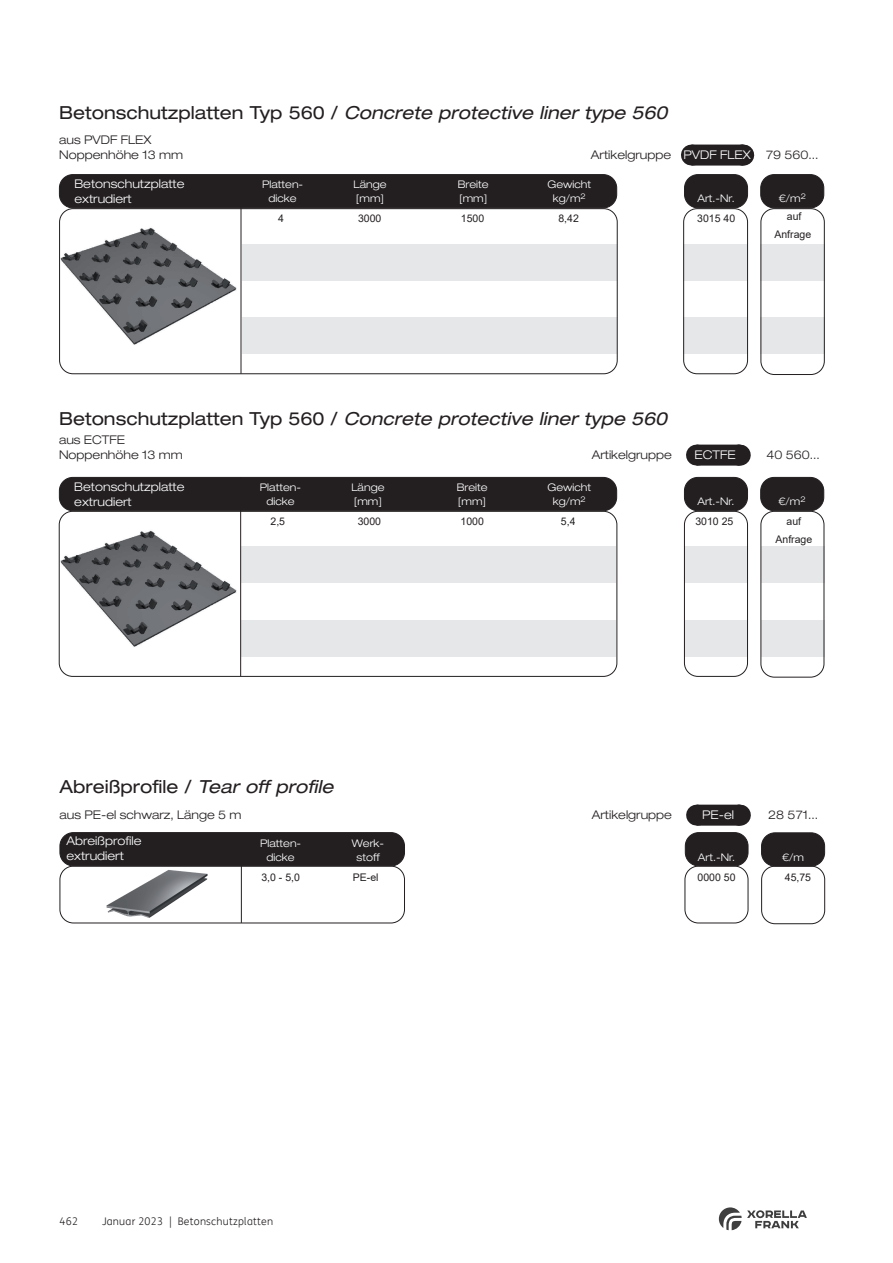
<style>
.page{position:relative;width:893px;height:1263px;background:#fff}
.page>*{position:absolute;margin:0;border:0;box-sizing:border-box;transform-origin:0 0}
.t1{font:italic expanded 18px "Helvetica Neue LT Pro";color:#231f20}
.t2{font:expanded 18px "Helvetica Neue LT Pro";color:#231f20}
.t3{font:300 expanded 12px/15px "Helvetica Neue LT Pro";color:#231f20}
.t4{font:300 expanded 12px/15px "Helvetica Neue LT Pro";color:#fff}
.t5{font:300 expanded 10.5px/13.6px "Helvetica Neue LT Pro";color:#fff;text-align:center}
.t6{font:10.5px/18.1px "Arial";color:#231f20;text-align:center}
.t7{font:300 10.5px "FS Me Pro";letter-spacing:.02em;color:#231f20}
.s1{font-style:normal}
.s2{color:#fff}
.s3{font-style:italic}
</style>
<div class="page">
<svg style="left:719px;top:1207px;width:88px;height:23px"></svg>
<div style="left:696px;top:445px;width:43px;height:21px;background:#231f20"></div>
<svg style="left:718px;top:445px;width:22px;height:21px"></svg>
<div style="left:691px;top:145px;width:52px;height:21px;background:#231f20"></div>
<svg style="left:717px;top:145px;width:27px;height:21px"></svg>
<div style="left:684px;top:620px;width:64px;height:37px;background:#e6e7e9"></div>
<div style="left:761px;top:620px;width:64px;height:37px;background:#e6e7e9"></div>
<div style="left:241px;top:620px;width:375px;height:37px;background:#e6e7e9"></div>
<div style="left:684px;top:546px;width:64px;height:37px;background:#e6e7e9"></div>
<div style="left:761px;top:546px;width:64px;height:37px;background:#e6e7e9"></div>
<div style="left:241px;top:546px;width:375px;height:37px;background:#e6e7e9"></div>
<img style="left:58px;top:524px;width:179px;height:139px">
<div style="left:684px;top:511px;width:64px;height:166px;border:1px solid #231f20;border-radius:14px"></div>
<div style="left:59px;top:511px;width:558px;height:166px;border:1px solid #231f20;border-radius:14px"></div>
<div style="left:760px;top:511px;width:64px;height:166px;border:1px solid #231f20;border-radius:14px"></div>
<hr style="left:240px;top:477px;width:1px;height:199px;background:#231f20">
<div style="left:684px;top:477px;width:63px;height:34px;background:#231f20;border-radius:14px"></div>
<div style="left:684px;top:477px;width:64px;height:34px;border:1px solid #231f20;border-radius:14px"></div>
<div style="left:59px;top:477px;width:558px;height:34px;background:#231f20;border-radius:14px"></div>
<div style="left:59px;top:477px;width:558px;height:34px;border:1px solid #231f20;border-radius:14px"></div>
<div style="left:761px;top:477px;width:63px;height:34px;background:#231f20;border-radius:14px"></div>
<div style="left:760px;top:477px;width:64px;height:34px;border:1px solid #231f20;border-radius:14px"></div>
<div style="left:683px;top:317px;width:65px;height:37px;background:#e6e7e9"></div>
<div style="left:760px;top:317px;width:65px;height:37px;background:#e6e7e9"></div>
<div style="left:242px;top:317px;width:374px;height:37px;background:#e6e7e9"></div>
<div style="left:683px;top:244px;width:65px;height:37px;background:#e6e7e9"></div>
<div style="left:760px;top:244px;width:65px;height:37px;background:#e6e7e9"></div>
<div style="left:242px;top:244px;width:374px;height:37px;background:#e6e7e9"></div>
<img style="left:61px;top:227px;width:176px;height:118px">
<div style="left:683px;top:208px;width:65px;height:166px;border:1px solid #231f20;border-radius:13px"></div>
<div style="left:59px;top:208px;width:559px;height:166px;border:1px solid #231f20;border-radius:14px"></div>
<hr style="left:241px;top:175px;width:1px;height:199px;background:#231f20">
<div style="left:760px;top:208px;width:65px;height:167px;border:1px solid #231f20;border-radius:13px"></div>
<div style="left:684px;top:175px;width:63px;height:33px;background:#231f20;border-radius:14px"></div>
<div style="left:684px;top:174px;width:64px;height:34px;border:1px solid #231f20;border-radius:14px"></div>
<div style="left:59px;top:175px;width:558px;height:33px;background:#231f20;border-radius:14px"></div>
<div style="left:59px;top:174px;width:558px;height:34px;border:1px solid #231f20;border-radius:14px"></div>
<div style="left:761px;top:175px;width:63px;height:33px;background:#231f20;border-radius:14px"></div>
<div style="left:760px;top:174px;width:64px;height:34px;border:1px solid #231f20;border-radius:14px"></div>
<div style="left:697px;top:805px;width:42px;height:21px;background:#231f20"></div>
<svg style="left:718px;top:805px;width:22px;height:21px"></svg>
<div style="left:685px;top:866px;width:63px;height:57px;border:1px solid #231f20;border-radius:14px"></div>
<div style="left:60px;top:866px;width:345px;height:57px;border:1px solid #231f20;border-radius:14px"></div>
<hr style="left:241px;top:833px;width:1px;height:90px;background:#231f20">
<img style="left:106px;top:870px;width:102px;height:48px">
<div style="left:761px;top:866px;width:64px;height:58px;border:1px solid #231f20;border-radius:14px"></div>
<div style="left:685px;top:833px;width:63px;height:33px;background:#231f20;border-radius:14px"></div>
<div style="left:685px;top:832px;width:63px;height:34px;border:1px solid #231f20;border-radius:14px"></div>
<div style="left:60px;top:833px;width:344px;height:33px;background:#231f20;border-radius:14px"></div>
<div style="left:60px;top:832px;width:345px;height:34px;border:1px solid #231f20;border-radius:14px"></div>
<div style="left:761px;top:833px;width:64px;height:33px;background:#231f20;border-radius:14px"></div>
<div style="left:761px;top:832px;width:64px;height:34px;border:1px solid #231f20;border-radius:14px"></div>
<h1 class="t1" style="left:59px;top:101px;width:610px"><span class="s1">Betonschutzplatten Typ 560 /</span> Concrete protective liner type 560</h1>
<p class="t3" style="left:59px;top:132px;width:125px">aus PVDF FLEX<br>Noppenhöhe 13 mm</p>
<p class="t3" style="left:591px;top:147px;width:161px">Artikelgruppe <span class="s2">PVDF FLEX</span></p>
<p class="t3" style="left:766px;top:147px;width:54px">79 560...</p>
<p class="t4" style="left:74px;top:176px;width:112px">Betonschutzplatte extrudiert</p>
<p class="t5" style="left:458px;top:178px;width:32px;text-align:left">Breite [mm]</p>
<p class="t5" style="left:547px;top:178px;width:45px">Gewicht kg/m<sup>2</sup></p>
<p class="t5" style="left:354px;top:178px;width:35px;text-align:left">Länge [mm]</p>
<p class="t5" style="left:262px;top:178px;width:43px">Platten&shy;dicke</p>
<p class="t5" style="left:697px;top:191px;width:39px">Art.-Nr.</p>
<p class="t5" style="left:779px;top:191px;width:29px">€/m<sup>2</sup></p>
<p class="t6" style="left:278px;top:209px;width:7px">4</p>
<p class="t6" style="left:358px;top:209px;width:25px">3000</p>
<p class="t6" style="left:461px;top:209px;width:25px">1500</p>
<p class="t6" style="left:558px;top:209px;width:22px">8,42</p>
<p class="t6" style="left:697px;top:209px;width:39px">3015 40</p>
<p class="t6" style="left:774px;top:207px;width:38px">auf<br>Anfrage</p>
<h1 class="t1" style="left:59px;top:407px;width:610px"><span class="s1">Betonschutzplatten Typ 560 /</span> Concrete protective liner type 560</h1>
<p class="t3" style="left:59px;top:432px;width:125px">aus ECTFE<br>Noppenhöhe 13 mm</p>
<p class="t3" style="left:592px;top:447px;width:82px">Artikelgruppe</p>
<p class="t4" style="left:694px;top:447px;width:43px">ECTFE</p>
<p class="t3" style="left:766px;top:447px;width:55px">40 560...</p>
<p class="t4" style="left:74px;top:479px;width:112px">Betonschutzplatte extrudiert</p>
<p class="t5" style="left:457px;top:480px;width:32px;text-align:left">Breite [mm]</p>
<p class="t5" style="left:547px;top:480px;width:45px">Gewicht kg/m<sup>2</sup></p>
<p class="t5" style="left:351px;top:480px;width:35px;text-align:left">Länge [mm]</p>
<p class="t5" style="left:260px;top:480px;width:43px">Platten&shy;dicke</p>
<p class="t5" style="left:697px;top:494px;width:39px">Art.-Nr.</p>
<p class="t5" style="left:778px;top:494px;width:29px">€/m<sup>2</sup></p>
<p class="t6" style="left:271px;top:512px;width:16px">2,5</p>
<p class="t6" style="left:358px;top:512px;width:25px">3000</p>
<p class="t6" style="left:460px;top:512px;width:25px">1000</p>
<p class="t6" style="left:561px;top:512px;width:16px">5,4</p>
<p class="t6" style="left:695px;top:512px;width:39px">3010 25</p>
<p class="t6" style="left:775px;top:512px;width:38px">auf<br>Anfrage</p>
<h1 class="t2" style="left:60px;top:775px;width:275px">Abreißprofile / <span class="s3">Tear off profile</span></h1>
<p class="t3" style="left:60px;top:807px;width:184px">aus PE-el schwarz, Länge 5 m</p>
<p class="t4" style="left:66px;top:833px;width:77px">Abreißprofile extrudiert</p>
<p class="t5" style="left:260px;top:836px;width:43px">Platten&shy;dicke</p>
<p class="t5" style="left:352px;top:837px;width:34px">Werk&shy;stoff</p>
<p class="t3" style="left:592px;top:807px;width:82px">Artikelgruppe</p>
<p class="t4" style="left:702px;top:807px;width:33px">PE-el</p>
<p class="t3" style="left:768px;top:807px;width:51px">28 571...</p>
<p class="t5" style="left:698px;top:850px;width:39px">Art.-Nr.</p>
<p class="t5" style="left:782px;top:850px;width:23px">€/m</p>
<p class="t6" style="left:261px;top:868px;width:40px">3,0 - 5,0</p>
<p class="t6" style="left:353px;top:868px;width:27px">PE-el</p>
<p class="t6" style="left:698px;top:868px;width:39px">0000 50</p>
<p class="t6" style="left:785px;top:868px;width:28px">45,75</p>
<p class="t7" style="left:60px;top:1214px;width:20px">462</p>
<p class="t7" style="left:102px;top:1214px;width:173px">Januar 2023 | Betonschutzplatten</p>
</div>
